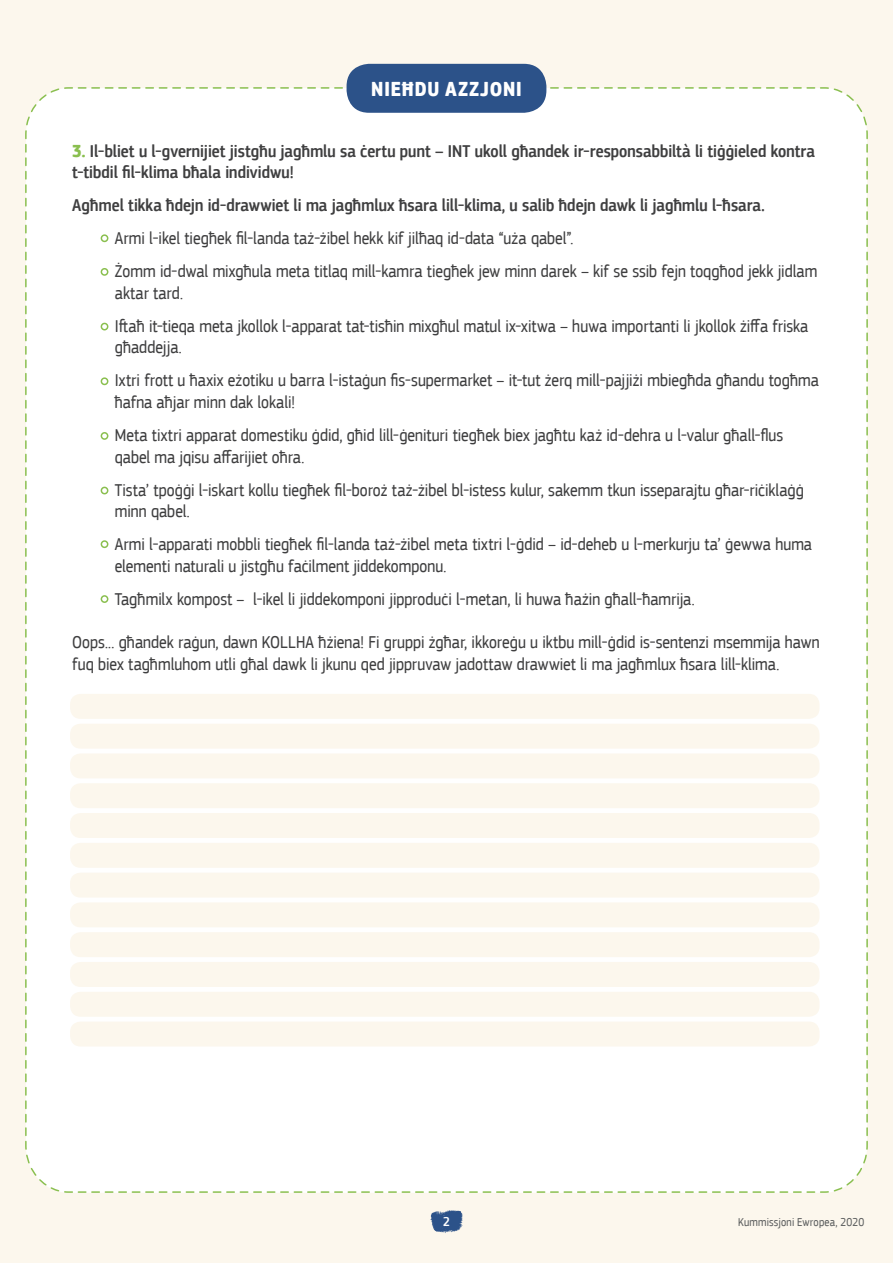
<style>
.page{position:relative;width:893px;height:1263px;background:#fcf7ed}
.page>*{position:absolute;margin:0;border:0;box-sizing:border-box;transform-origin:0 0}
.t1{font:700 21px "EC Square Sans Cond Pro";letter-spacing:.04em;color:#fff}
.t2{font:18px/21.6px "EC Square Sans Cond Pro";color:#3f3f40}
.t3{font:500 18px/21.6px "EC Square Sans Cond Pro";letter-spacing:.005em;color:#3f3f40}
.t4{font:500 13.5px "EC Square Sans Cond Pro";color:#fff}
.t5{font:12px "EC Square Sans Cond Pro";letter-spacing:.015em;color:#5d5f5f}
.s1{font-weight:700;color:#8abf4f}
</style>
<div class="page">
<div style="left:25px;top:86px;width:843px;height:1107px;background:#fff"></div>
<div style="left:70px;top:873px;width:749px;height:24px;background:#fcf7ed;border-radius:10px"></div>
<div style="left:70px;top:694px;width:749px;height:25px;background:#fcf7ed;border-radius:10px"></div>
<div style="left:70px;top:932px;width:749px;height:25px;background:#fcf7ed;border-radius:10px"></div>
<div style="left:70px;top:992px;width:749px;height:25px;background:#fcf7ed;border-radius:10px"></div>
<div style="left:70px;top:753px;width:749px;height:25px;background:#fcf7ed;border-radius:10px"></div>
<div style="left:70px;top:813px;width:749px;height:25px;background:#fcf7ed;border-radius:10px"></div>
<div style="left:70px;top:902px;width:749px;height:25px;background:#fcf7ed;border-radius:10px"></div>
<div style="left:70px;top:724px;width:749px;height:25px;background:#fcf7ed;border-radius:10px"></div>
<div style="left:70px;top:962px;width:749px;height:25px;background:#fcf7ed;border-radius:10px"></div>
<div style="left:70px;top:1021px;width:749px;height:25px;background:#fcf7ed;border-radius:10px"></div>
<div style="left:70px;top:783px;width:749px;height:25px;background:#fcf7ed;border-radius:10px"></div>
<div style="left:70px;top:843px;width:749px;height:25px;background:#fcf7ed;border-radius:10px"></div>
<div style="left:101px;top:269px;width:7px;height:6px;background:#fff;border-radius:50%"></div>
<div style="left:101px;top:268px;width:7px;height:8px;border:2px solid #8abf4f;border-radius:50%"></div>
<div style="left:101px;top:378px;width:7px;height:6px;background:#fff;border-radius:50%"></div>
<div style="left:101px;top:377px;width:7px;height:8px;border:2px solid #8abf4f;border-radius:50%"></div>
<div style="left:101px;top:487px;width:7px;height:7px;background:#fff;border-radius:50%"></div>
<div style="left:101px;top:487px;width:7px;height:7px;border:2px solid #8abf4f;border-radius:50%"></div>
<div style="left:101px;top:596px;width:7px;height:6px;background:#fff;border-radius:50%"></div>
<div style="left:101px;top:595px;width:7px;height:8px;border:2px solid #8abf4f;border-radius:50%"></div>
<div style="left:101px;top:433px;width:7px;height:6px;background:#fff;border-radius:50%"></div>
<div style="left:101px;top:432px;width:7px;height:8px;border:2px solid #8abf4f;border-radius:50%"></div>
<div style="left:101px;top:541px;width:7px;height:6px;background:#fff;border-radius:50%"></div>
<div style="left:101px;top:540px;width:7px;height:8px;border:2px solid #8abf4f;border-radius:50%"></div>
<div style="left:101px;top:235px;width:7px;height:6px;background:#fff;border-radius:50%"></div>
<div style="left:101px;top:234px;width:7px;height:8px;border:2px solid #8abf4f;border-radius:50%"></div>
<div style="left:101px;top:323px;width:7px;height:7px;background:#fff;border-radius:50%"></div>
<div style="left:101px;top:323px;width:7px;height:7px;border:2px solid #8abf4f;border-radius:50%"></div>
<svg style="left:430px;top:1210px;width:33px;height:23px"></svg>
<div style="left:347px;top:64px;width:199px;height:49px;background:#2c5289;border-radius:22px"></div>
<p class="t1" style="left:371px;top:76px;width:152px">NIEĦDU AZZJONI</p>
<p class="t3" style="left:72px;top:140px;width:744px"><span class="s1">3.</span> Il-bliet u l-gvernijiet jistgħu jagħmlu sa ċertu punt – INT ukoll għandek ir-responsabbiltà li tiġġieled kontra t-tibdil fil-klima bħala individwu!</p>
<p class="t3" style="left:72px;top:195px;width:694px">Agħmel tikka ħdejn id-drawwiet li ma jagħmlux ħsara lill-klima, u salib ħdejn dawk li jagħmlu l-ħsara.</p>
<p class="t2" style="left:102px;top:228px;width:473px">• Armi l-ikel tiegħek fil-landa taż-żibel hekk kif jilħaq id-data “uża qabel”.</p>
<p class="t2" style="left:115px;top:261px;width:704px;text-indent:-13px">• Żomm id-dwal mixgħula meta titlaq mill-kamra tiegħek jew minn darek – kif se ssib fejn toqgħod jekk jidlam aktar tard.</p>
<p class="t2" style="left:115px;top:315px;width:695px;text-indent:-13px">• Iftaħ it-tieqa meta jkollok l-apparat tat-tisħin mixgħul matul ix-xitwa – huwa importanti li jkollok żiffa friska għaddejja.</p>
<p class="t2" style="left:115px;top:370px;width:706px;text-indent:-13px">• Ixtri frott u ħaxix eżotiku u barra l-istaġun fis-supermarket – it-tut żerq mill-pajjiżi mbiegħda għandu togħma ħafna aħjar minn dak lokali!</p>
<p class="t2" style="left:115px;top:424px;width:670px;text-indent:-13px">• Meta tixtri apparat domestiku ġdid, għid lill-ġenituri tiegħek biex jagħtu każ id-dehra u l-valur għall-flus qabel ma jqisu affarijiet oħra.</p>
<p class="t2" style="left:115px;top:479px;width:690px;text-indent:-13px">• Tista’ tpoġġi l-iskart kollu tiegħek fil-boroż taż-żibel bl-istess kulur, sakemm tkun isseparajtu għar-riċiklaġġ minn qabel.</p>
<p class="t2" style="left:115px;top:534px;width:699px;text-indent:-13px">• Armi l-apparati mobbli tiegħek fil-landa taż-żibel meta tixtri l-ġdid – id-deheb u l-merkurju ta’ ġewwa huma elementi naturali u jistgħu faċilment jiddekomponu.</p>
<p class="t2" style="left:102px;top:588px;width:594px">• Tagħmilx kompost – l-ikel li jiddekomponi jipproduċi l-metan, li huwa ħażin għall-ħamrija.</p>
<p class="t2" style="left:72px;top:631px;width:749px">Oops... għandek raġun, dawn KOLLHA ħżiena! Fi gruppi żgħar, ikkoreġu u iktbu mill-ġdid is-sentenzi msemmija hawn fuq biex tagħmluhom utli għal dawk li jkunu qed jippruvaw jadottaw drawwiet li ma jagħmlux ħsara lill-klima.</p>
<p class="t4" style="left:443px;top:1213px;width:8px">2</p>
<p class="t5" style="left:738px;top:1215px;width:128px">Kummissjoni Ewropea, 2020</p>
</div>
